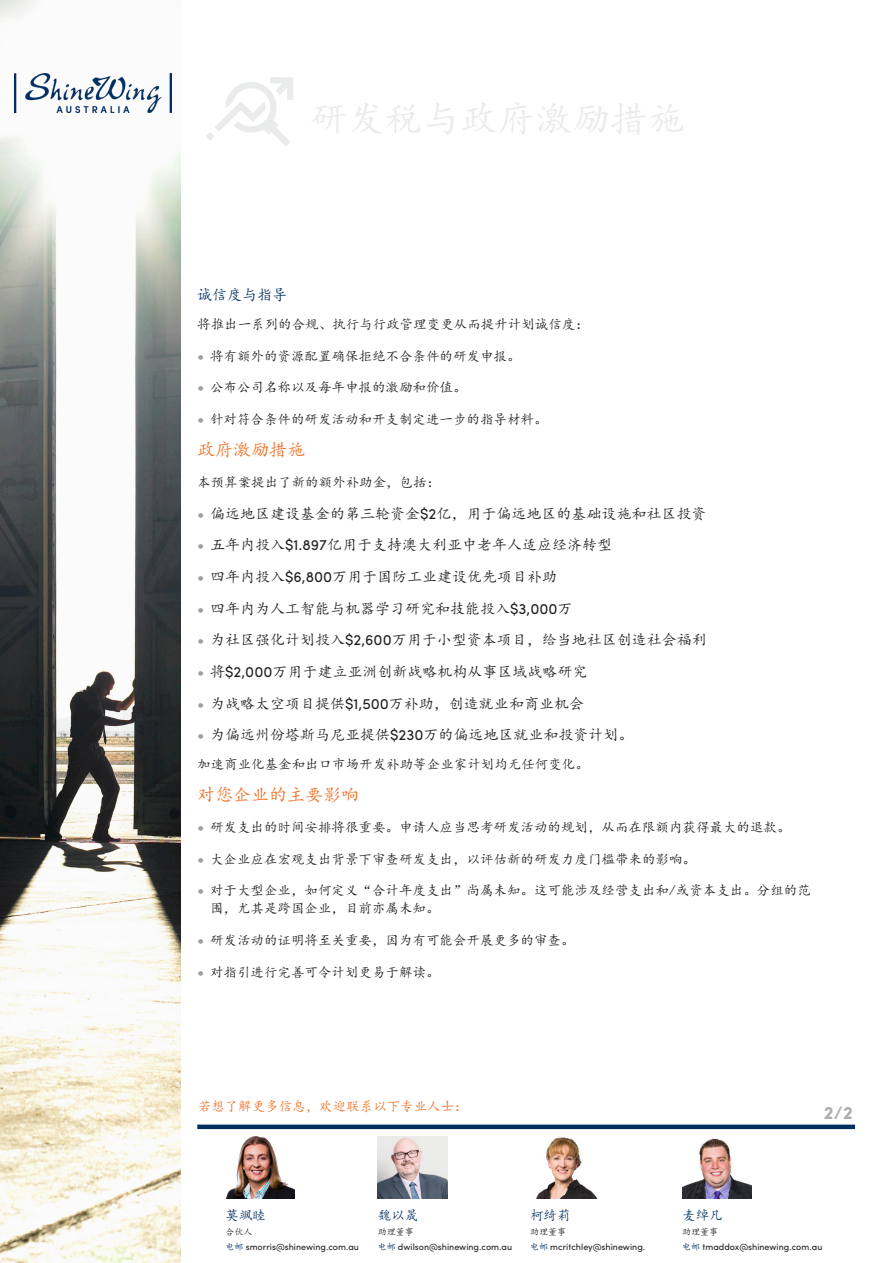
<style>
.page{position:relative;width:893px;height:1263px;background:#fff}
.page>*{position:absolute;margin:0;border:0;box-sizing:border-box;transform-origin:0 0}
.H0_-_Feature_Title{font:37.5px "Kai Ti";color:#eaecec}
.Bullet_1{font:18px "Kai Ti";color:#f36e21}
.t1{font:700 18px "Sofia Pro";color:#abafae}
.Bullet_1-2{font:15px "Kai Ti";color:#231f20}
.Bullet_1-3{font:15px "Kai Ti";color:#003062}
.Bullet_1-4{font:13.5px/18px "Kai Ti";color:#231f20}
.Heading_style_1_-_pa{font:13.5px "Kai Ti";color:#f36e21}
.Heading_style_1_-_pa-2{font:13.5px "Kai Ti";color:#003062}
.Heading_style_1_-_pa-3{font:9px "Sofia Pro";color:#231f20}
.Heading_style_1_-_pa-4{font:9px "Kai Ti";color:#231f20}
.s1{font-family:"Sofia Pro";font-weight:700;font-size:15px;color:#9ca09f}
.s2{font-family:"Sofia Pro";font-weight:700;color:#9ca09f}
.s3{font-family:"Sofia Pro"}
.s4{font-family:"Kai Ti";color:#003062}
</style>
<div class="page">
<img style="left:0;top:0;width:180px;height:1263px">
<img style="left:14px;top:74px;width:158px;height:38px">
<svg style="left:206px;top:77px;width:88px;height:69px"></svg>
<div style="left:197px;top:1124px;width:658px;height:5px;background:#003062"></div>
<img style="left:682px;top:1138px;width:70px;height:60px">
<img style="left:226px;top:1136px;width:69px;height:62px">
<img style="left:378px;top:1136px;width:69px;height:62px">
<img style="left:536px;top:1136px;width:61px;height:62px">
<p class="H0_-_Feature_Title" style="left:310px;top:100px;width:377px">研发税与政府激励措施</p>
<p class="Bullet_1-3" style="left:197px;top:287px;width:91px">诚信度与指导</p>
<p class="Bullet_1-4" style="left:197px;top:315px;width:393px">将推出一系列的合规、执行与行政管理变更从而提升计划诚信度：</p>
<p class="Bullet_1-4" style="left:197px;top:347px;width:325px"><span class="s1">•</span> 将有额外的资源配置确保拒绝不合条件的研发申报。</p>
<p class="Bullet_1-4" style="left:197px;top:379px;width:271px"><span class="s1">•</span> 公布公司名称以及每年申报的激励和价值。</p>
<p class="Bullet_1-4" style="left:197px;top:410px;width:352px"><span class="s1">•</span> 针对符合条件的研发活动和开支制定进一步的指导材料。</p>
<p class="Bullet_1" style="left:197px;top:440px;width:109px">政府激励措施</p>
<p class="Bullet_1-4" style="left:197px;top:474px;width:244px">本预算案提出了新的额外补助金，包括：</p>
<p class="Bullet_1-2" style="left:197px;top:506px;width:511px"><span class="s2">•</span> 偏远地区建设基金的第三轮资金<span class="s3">$2</span>亿，用于偏远地区的基础设施和社区投资</p>
<p class="Bullet_1-2" style="left:197px;top:538px;width:416px"><span class="s2">•</span> 五年内投入<span class="s3">$1.897</span>亿用于支持澳大利亚中老年人适应经济转型</p>
<p class="Bullet_1-2" style="left:197px;top:569px;width:361px"><span class="s2">•</span> 四年内投入<span class="s3">$6,800</span>万用于国防工业建设优先项目补助</p>
<p class="Bullet_1-2" style="left:197px;top:601px;width:377px"><span class="s2">•</span> 四年内为人工智能与机器学习研究和技能投入<span class="s3">$3,000</span>万</p>
<p class="Bullet_1-2" style="left:197px;top:632px;width:511px"><span class="s2">•</span> 为社区强化计划投入<span class="s3">$2,600</span>万用于小型资本项目，给当地社区创造社会福利</p>
<p class="Bullet_1-2" style="left:197px;top:664px;width:392px"><span class="s2">•</span> 将<span class="s3">$2,000</span>万用于建立亚洲创新战略机构从事区域战略研究</p>
<p class="Bullet_1-2" style="left:197px;top:696px;width:388px"><span class="s2">•</span> 为战略太空项目提供<span class="s3">$1,500</span>万补助，创造就业和商业机会</p>
<p class="Bullet_1-2" style="left:197px;top:727px;width:438px"><span class="s2">•</span> 为偏远州份塔斯马尼亚提供<span class="s3">$230</span>万的偏远地区就业和投资计划。</p>
<p class="Bullet_1-4" style="left:197px;top:755px;width:393px">加速商业化基金和出口市场开发补助等企业家计划均无任何变化。</p>
<p class="Bullet_1" style="left:197px;top:785px;width:163px">对您企业的主要影响</p>
<p class="Bullet_1-4" style="left:197px;top:819px;width:595px"><span class="s1">•</span> 研发支出的时间安排将很重要。申请人应当思考研发活动的规划，从而在限额内获得最大的退款。</p>
<p class="Bullet_1-4" style="left:197px;top:850px;width:500px"><span class="s1">•</span> 大企业应在宏观支出背景下审查研发支出，以评估新的研发力度门槛带来的影响。</p>
<p class="Bullet_1-4" style="left:210px;top:882px;width:602px;text-indent:-13px"><span class="s1">•</span> 对于大型企业，如何定义“合计年度支出”尚属未知。这可能涉及经营支出和/或资本支出。分组的范围，尤其是跨国企业，目前亦属未知。</p>
<p class="Bullet_1-4" style="left:197px;top:931px;width:379px"><span class="s1">•</span> 研发活动的证明将至关重要，因为有可能会开展更多的审查。</p>
<p class="Bullet_1-4" style="left:197px;top:963px;width:244px"><span class="s1">•</span> 对指引进行完善可令计划更易于解读。</p>
<p class="Heading_style_1_-_pa" style="left:198px;top:1100px;width:272px">若想了解更多信息，欢迎联系以下专业人士：</p>
<p class="t1" style="left:823px;top:1099px;width:31px">2/2</p>
<p class="Heading_style_1_-_pa-2" style="left:226px;top:1208px;width:42px">莫飒睦</p>
<p class="Heading_style_1_-_pa-4" style="left:226px;top:1227px;width:28px">合伙人</p>
<p class="Heading_style_1_-_pa-3" style="left:226px;top:1240px;width:135px"><span class="s4">电邮</span> smorris@shinewing.com.au</p>
<p class="Heading_style_1_-_pa-2" style="left:378px;top:1208px;width:42px">魏以晟</p>
<p class="Heading_style_1_-_pa-4" style="left:378px;top:1227px;width:38px">助理董事</p>
<p class="Heading_style_1_-_pa-3" style="left:378px;top:1240px;width:136px"><span class="s4">电邮</span> dwilson@shinewing.com.au</p>
<p class="Heading_style_1_-_pa-2" style="left:530px;top:1208px;width:42px">柯绮莉</p>
<p class="Heading_style_1_-_pa-4" style="left:530px;top:1227px;width:37px">助理董事</p>
<p class="Heading_style_1_-_pa-3" style="left:530px;top:1240px;width:117px"><span class="s4">电邮</span> mcritchley@shinewing.</p>
<p class="Heading_style_1_-_pa-2" style="left:682px;top:1208px;width:42px">麦绰凡</p>
<p class="Heading_style_1_-_pa-4" style="left:682px;top:1227px;width:37px">助理董事</p>
<p class="Heading_style_1_-_pa-3" style="left:682px;top:1240px;width:142px"><span class="s4">电邮</span> tmaddox@shinewing.com.au</p>
</div>
